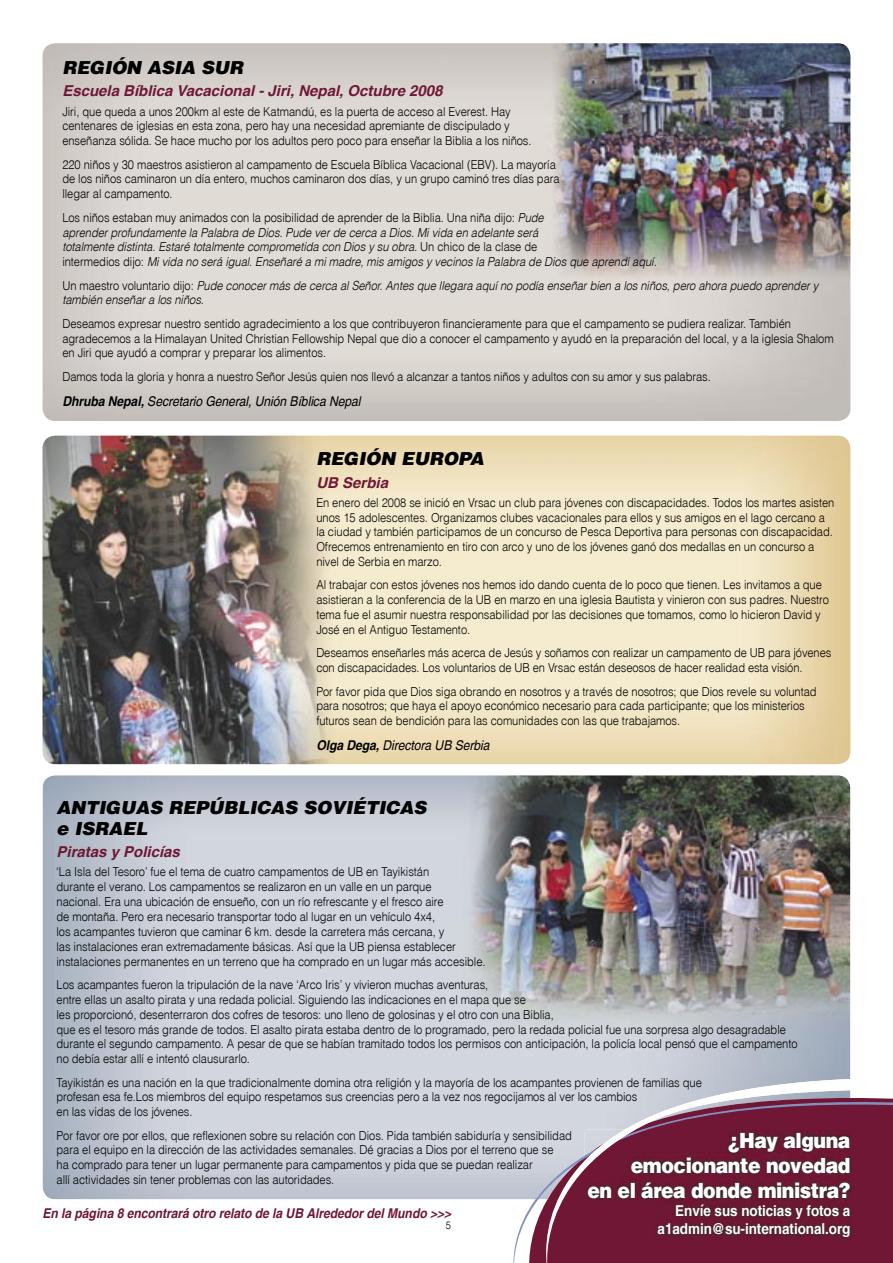
<style>
.page{position:relative;width:893px;height:1263px;background:#fff}
.page>*{position:absolute;margin:0;border:0;box-sizing:border-box;transform-origin:0 0}
.t1{font:21px/25.2px "Switzerland Black Plain";letter-spacing:-.025em;color:#fff;text-align:right;scale:.9 1}
.t2{font:italic 900 18px/21.6px "Switzerland";color:#000}
.t3{font:italic 700 15px "Switzerland";color:#6f1735}
.t4{font:700 15px/18px "Switzerland";letter-spacing:-.005em;color:#fff;text-align:right;scale:.9 1}
.t5{font:italic 13.5px "Switzerland";letter-spacing:-.005em;color:#000;scale:.9 1}
.t6{font:italic 700 13.5px "Switzerland";letter-spacing:-.005em;color:#6f1735;scale:.9 1}
.t7{font:12.3px/14.9px "Switzerland Light Plain";letter-spacing:-.005em;color:#000;scale:.9 1}
.t8{font:italic 300 12.3px/14.9px "Switzerland";letter-spacing:-.005em;color:#000;scale:.9 1}
.t9{font:10.5px "Switzerland Light Plain";color:#000;scale:.9 1}
.s1{font-family:"Switzerland";font-weight:300;font-style:italic}
.s2{font-family:"Switzerland Light Plain";font-weight:400;font-style:normal}
.s3{font-weight:700}
</style>
<div class="page">
<img style="left:43px;top:775px;width:807px;height:424px">
<img style="left:43px;top:436px;width:807px;height:328px">
<svg style="left:490px;top:1087px;width:35px;height:176px;fill:#d2d6df"></svg>
<svg style="left:525px;top:1066px;width:368px;height:197px;background:#a0788b"></svg>
<img style="left:585px;top:1129px;width:268px;height:111px">
<img style="left:636px;top:1129px;width:12px;height:12px">
<img style="left:585px;top:1129px;width:51px;height:40px">
<img style="left:43px;top:43px;width:807px;height:378px">
<h2 class="t2" style="left:62px;top:56px;width:182px">REGIÓN ASIA SUR</h2>
<p class="t3" style="left:62px;top:82px;width:382px">Escuela Bíblica Vacacional - Jiri, Nepal, Octubre 2008</p>
<p class="t7" style="left:62px;top:103px;width:523px">Jiri, que queda a unos 200km al este de Katmandú, es la puerta de acceso al Everest. Hay centenares de iglesias en esta zona, pero hay una necesidad apremiante de discipulado y enseñanza sólida. Se hace mucho por los adultos pero poco para enseñar la Biblia a los niños.</p>
<p class="t7" style="left:62px;top:156px;width:554px">220 niños y 30 maestros asistieron al campamento de Escuela Bíblica Vacacional (EBV). La mayoría de los niños caminaron un día entero, muchos caminaron dos días, y un grupo caminó tres días para llegar al campamento.</p>
<p class="t7" style="left:62px;top:210px;width:536px">Los niños estaban muy animados con la posibilidad de aprender de la Biblia. Una niña dijo: <span class="s1">Pude</span></p>
<p class="t8" style="left:62px;top:224px;width:662px">aprender profundamente la Palabra de Dios. Pude ver de cerca a Dios. Mi vida en adelante será<br>totalmente distinta. Estaré totalmente comprometida con Dios y su obra. <span class="s2">Un chico de la clase de<br>intermedios dijo:</span> Mi vida no será igual. Enseñaré a mi madre, mis amigos y vecinos la Palabra de Dios que aprendí aquí.</p>
<p class="t8" style="left:62px;top:277px;width:842px"><span class="s2">Un maestro voluntario dijo:</span> Pude conocer más de cerca al Señor. Antes que llegara aquí no podía enseñar bien a los niños, pero ahora puedo aprender y también enseñar a los niños.</p>
<p class="t7" style="left:62px;top:316px;width:858px">Deseamos expresar nuestro sentido agradecimiento a los que contribuyeron financieramente para que el campamento se pudiera realizar. También agradecemos a la Himalayan United Christian Fellowship Nepal que dio a conocer el campamento y ayudó en la preparación del local, y a la iglesia Shalom en Jiri que ayudó a comprar y preparar los alimentos.</p>
<p class="t7" style="left:62px;top:369px;width:722px">Damos toda la gloria y honra a nuestro Señor Jesús quien nos llevó a alcanzar a tantos niños y adultos con su amor y sus palabras.</p>
<p class="t5" style="left:62px;top:393px;width:333px"><span class="s3">Dhruba Nepal,</span> Secretario General, Unión Bíblica Nepal</p>
<h2 class="t2" style="left:316px;top:447px;width:169px">REGIÓN EUROPA</h2>
<p class="t3" style="left:316px;top:473px;width:73px">UB Serbia</p>
<p class="t7" style="left:316px;top:494px;width:577px">En enero del 2008 se inició en Vrsac un club para jóvenes con discapacidades. Todos los martes asisten unos 15 adolescentes. Organizamos clubes vacacionales para ellos y sus amigos en el lago cercano a la ciudad y también participamos de un concurso de Pesca Deportiva para personas con discapacidad.<br>Ofrecemos entrenamiento en tiro con arco y uno de los jóvenes ganó dos medallas en un concurso a nivel de Serbia en marzo.</p>
<p class="t7" style="left:316px;top:577px;width:571px">Al trabajar con estos jóvenes nos hemos ido dando cuenta de lo poco que tienen. Les invitamos a que asistieran a la conferencia de la UB en marzo en una iglesia Bautista y vinieron con sus padres. Nuestro tema fue el asumir nuestra responsabilidad por las decisiones que tomamos, como lo hicieron David y José en el Antiguo Testamento.</p>
<p class="t7" style="left:316px;top:645px;width:574px">Deseamos enseñarles más acerca de Jesús y soñamos con realizar un campamento de UB para jóvenes con discapacidades. Los voluntarios de UB en Vrsac están deseosos de hacer realidad esta visión.</p>
<p class="t7" style="left:316px;top:683px;width:557px">Por favor pida que Dios siga obrando en nosotros y a través de nosotros; que Dios revele su voluntad para nosotros; que haya el apoyo económico necesario para cada participante; que los ministerios futuros sean de bendición para las comunidades con las que trabajamos.</p>
<p class="t5" style="left:316px;top:737px;width:194px"><span class="s3">Olga Dega,</span> Directora UB Serbia</p>
<h2 class="t2" style="left:57px;top:796px;width:371px">ANTIGUAS REPÚBLICAS SOVIÉTICAS e ISRAEL</h2>
<p class="t3" style="left:57px;top:843px;width:125px">Piratas y Policías</p>
<p class="t7" style="left:57px;top:864px;width:478px">‘La Isla del Tesoro’ fue el tema de cuatro campamentos de UB en Tayikistán<br>durante el verano. Los campamentos se realizaron en un valle en un parque<br>nacional. Era una ubicación de ensueño, con un río refrescante y el fresco aire<br>de montaña. Pero era necesario transportar todo al lugar en un vehículo 4x4,<br>los acampantes tuvieron que caminar 6 km. desde la carretera más cercana, y<br>las instalaciones eran extremadamente básicas. Así que la UB piensa establecer instalaciones permanentes en un terreno que ha comprado en un lugar más accesible.</p>
<p class="t7" style="left:57px;top:977px;width:825px">Los acampantes fueron la tripulación de la nave ‘Arco Iris’ y vivieron muchas aventuras,<br>entre ellas un asalto pirata y una redada policial. Siguiendo las indicaciones en el mapa que se<br>les proporcionó, desenterraron dos cofres de tesoros: uno lleno de golosinas y el otro con una Biblia,<br>que es el tesoro más grande de todos. El asalto pirata estaba dentro de lo programado, pero la redada policial fue una sorpresa algo desagradable durante el segundo campamento. A pesar de que se habían tramitado todos los permisos con anticipación, la policía local pensó que el campamento no debía estar allí e intentó clausurarlo.</p>
<p class="t7" style="left:57px;top:1074px;width:719px">Tayikistán es una nación en la que tradicionalmente domina otra religión y la mayoría de los acampantes provienen de familias que profesan esa fe.Los miembros del equipo respetamos sus creencias pero a la vez nos regocijamos al ver los cambios<br>en las vidas de los jóvenes.</p>
<p class="t7" style="left:57px;top:1127px;width:574px">Por favor ore por ellos, que reflexionen sobre su relación con Dios. Pida también sabiduría y sensibilidad para el equipo en la dirección de las actividades semanales. Dé gracias a Dios por el terreno que se<br>ha comprado para tener un lugar permanente para campamentos y pida que se puedan realizar<br>allí actividades sin tener problemas con las autoridades.</p>
<p class="t6" style="left:43px;top:1205px;width:456px">En la página 8 encontrará otro relato de la UB Alrededor del Mundo &gt;&gt;&gt;</p>
<h1 class="t1" style="left:587px;top:1127px;width:294px">¿Hay alguna<br>emocionante novedad<br>en el área donde ministra?</h1>
<p class="t4" style="left:658px;top:1201px;width:216px">Envíe sus noticias y fotos a a1admin@su-international.org</p>
<p class="t9" style="left:446px;top:1219px;width:7px">5</p>
</div>
